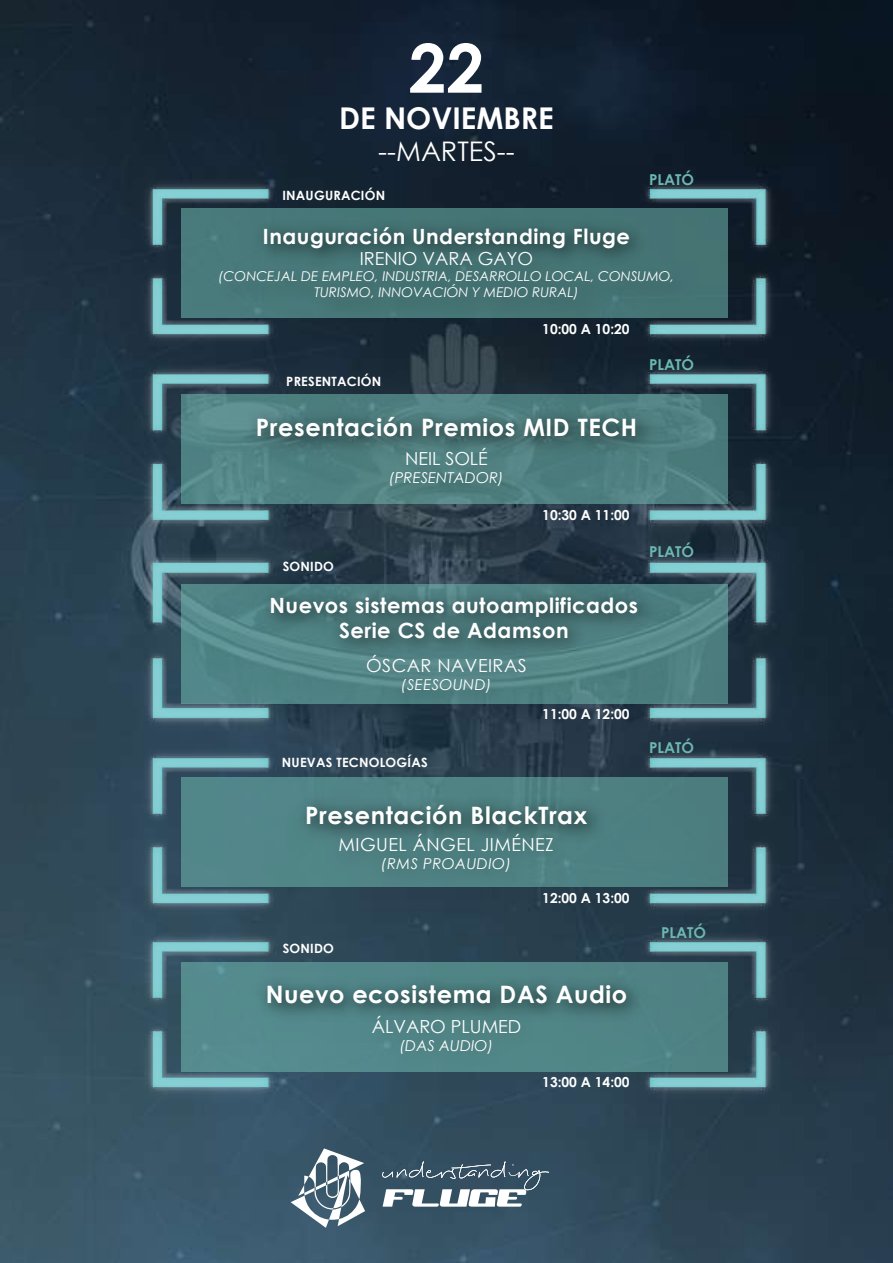
<style>
.page{position:relative;width:893px;height:1263px;background:#fff}
.page>*{position:absolute;margin:0;border:0;box-sizing:border-box;transform-origin:0 0}
.t1{font:700 67.5px "Century Gothic";color:#fff}
.t2{font:700 30px "Century Gothic";color:#fff}
.t3{font:27px "Century Gothic";color:#fff}
.t4{font:700 24px "Century Gothic";letter-spacing:.025em;color:#fff}
.t5{font:700 21px/25.2px "Century Gothic";letter-spacing:.025em;color:#fff;text-align:center}
.t6{font:18px "Century Gothic";color:#fff}
.t7{font:18px "Century Gothic";letter-spacing:.025em;color:#fff}
.t8{font:italic 15px "Century Gothic";letter-spacing:.01em;color:#fff}
.t9{font:700 15px "Century Gothic";color:#6cb8b0}
.t10{font:700 13.8px "Century Gothic";color:#fff}
.t11{font:italic 13.5px/16.2px "Century Gothic";color:#fff;text-align:center}
.t12{font:700 12.75px "Century Gothic";letter-spacing:.015em;color:#fff}
</style>
<div class="page">
<img style="left:0;top:0;width:893px;height:1263px">
<img style="left:102px;top:138px;width:689px;height:185px">
<img style="left:112px;top:207px;width:677px;height:70px">
<img style="left:207px;top:237px;width:501px;height:86px">
<img style="left:102px;top:323px;width:689px;height:185px">
<img style="left:112px;top:397px;width:677px;height:74px">
<img style="left:376px;top:435px;width:162px;height:73px">
<img style="left:102px;top:508px;width:689px;height:198px">
<img style="left:120px;top:576px;width:676px;height:130px">
<img style="left:112px;top:636px;width:677px;height:70px">
<img style="left:102px;top:706px;width:689px;height:185px">
<img style="left:112px;top:784px;width:677px;height:30px">
<img style="left:112px;top:814px;width:677px;height:77px">
<img style="left:102px;top:891px;width:689px;height:254px">
<img style="left:112px;top:963px;width:677px;height:34px">
<img style="left:112px;top:997px;width:677px;height:185px">
<svg style="left:382px;top:1161px;width:167px;height:45px"></svg>
<svg style="left:291px;top:1148px;width:74px;height:80px"></svg>
<h1 class="t1" style="left:409px;top:17px;width:77px">22</h1>
<h2 class="t2" style="left:339px;top:95px;width:216px">DE NOVIEMBRE</h2>
<h3 class="t3" style="left:378px;top:132px;width:138px">--MARTES--</h3>
<p class="t12" style="left:282px;top:186px;width:104px">INAUGURACIÓN</p>
<p class="t9" style="left:649px;top:168px;width:46px">PLATÓ</p>
<h3 class="t5" style="left:263px;top:223px;width:368px">Inauguración Understanding Fluge</h3>
<h3 class="t6" style="left:360px;top:245px;width:175px">IRENIO VARA GAYO</h3>
<p class="t11" style="left:219px;top:268px;width:457px">(CONCEJAL DE EMPLEO, INDUSTRIA, DESARROLLO LOCAL, CONSUMO,<br>TURISMO, INNOVACIÓN Y MEDIO RURAL)</p>
<p class="t12" style="left:286px;top:371px;width:97px">PRESENTACIÓN</p>
<p class="t10" style="left:542px;top:319px;width:89px">10:00 A 10:20</p>
<h3 class="t4" style="left:256px;top:409px;width:383px">Presentación Premios MID TECH</h3>
<h3 class="t6" style="left:405px;top:446px;width:84px">NEIL SOLÉ</h3>
<p class="t8" style="left:389px;top:467px;width:116px">(PRESENTADOR)</p>
<p class="t12" style="left:283px;top:557px;width:53px">SONIDO</p>
<p class="t10" style="left:542px;top:504px;width:89px">10:30 A 11:00</p>
<h3 class="t5" style="left:269px;top:591px;width:370px">Nuevos sistemas autoamplificados<br>Serie CS de Adamson</h3>
<h3 class="t7" style="left:366px;top:652px;width:162px">ÓSCAR NAVEIRAS</h3>
<p class="t8" style="left:401px;top:674px;width:92px">(SEESOUND)</p>
<p class="t12" style="left:282px;top:753px;width:147px">NUEVAS TECNOLOGÍAS</p>
<p class="t10" style="left:542px;top:703px;width:89px">11:00 A 12:00</p>
<p class="t9" style="left:649px;top:353px;width:46px">PLATÓ</p>
<p class="t9" style="left:649px;top:541px;width:46px">PLATÓ</p>
<p class="t9" style="left:649px;top:736px;width:46px">PLATÓ</p>
<h3 class="t4" style="left:305px;top:797px;width:283px">Presentación BlackTrax</h3>
<h3 class="t7" style="left:338px;top:832px;width:217px">MIGUEL ÁNGEL JIMÉNEZ</h3>
<p class="t8" style="left:381px;top:853px;width:131px">(RMS PROAUDIO)</p>
<p class="t12" style="left:283px;top:939px;width:53px">SONIDO</p>
<p class="t10" style="left:542px;top:887px;width:89px">12:00 A 13:00</p>
<h3 class="t4" style="left:266px;top:976px;width:363px">Nuevo ecosistema DAS Audio</h3>
<h3 class="t6" style="left:372px;top:1014px;width:151px">ÁLVARO PLUMED</h3>
<p class="t8" style="left:400px;top:1035px;width:95px">(DAS AUDIO)</p>
<p class="t10" style="left:542px;top:1072px;width:89px">13:00 A 14:00</p>
<p class="t9" style="left:661px;top:921px;width:46px">PLATÓ</p>
</div>
